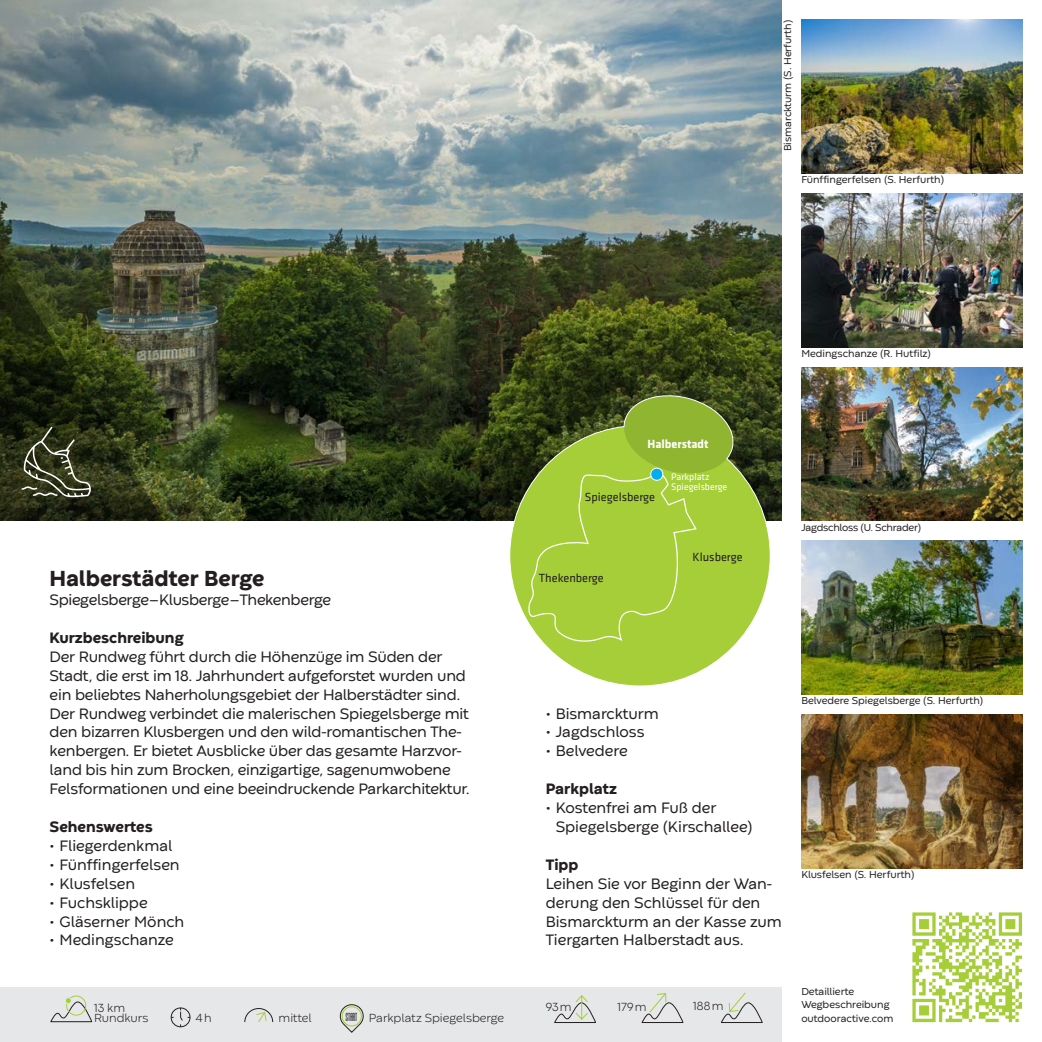
<style>
.page{position:relative;width:1042px;height:1042px;background:#fff}
.page>*{position:absolute;margin:0;border:0;box-sizing:border-box;transform-origin:0 0}
.t1{font:800 22.75px "Codec Warm";color:#231f20}
.t2{font:15.75px/18.9px "Codec Warm";letter-spacing:-.01em;color:#231f20}
.t3{font:800 15.75px "Codec Warm";color:#231f20}
.t4{font:300 12.25px/10.5px "Codec Warm";color:#231f20}
.t5{font:12.25px "Klavika";color:#231f20}
.t6{font:700 12.25px "Klavika";color:#fff}
.t7{font:12.25px "Baucher Got URW";letter-spacing:-.02em;color:#231f20}
.t8{font:10.5px/13.7px "Codec Warm";color:#231f20}
.t9{font:10.5px "Codec Warm";letter-spacing:-.025em;color:#231f20}
.t10{font:9.8px/9.8px "Klavika";color:#fff}
</style>
<div class="page">
<img style="left:0;top:0;width:781px;height:521px">
<img style="left:801px;top:20px;width:221px;height:154px">
<img style="left:801px;top:193px;width:221px;height:154px">
<img style="left:801px;top:367px;width:221px;height:154px">
<img style="left:801px;top:541px;width:221px;height:153px">
<img style="left:801px;top:714px;width:221px;height:154px">
<img style="left:912px;top:912px;width:110px;height:111px">
<div style="left:0;top:987px;width:781px;height:55px;background:#e6e7e9"></div>
<svg style="left:554px;top:995px;width:42px;height:28px"></svg>
<svg style="left:641px;top:993px;width:43px;height:30px"></svg>
<svg style="left:721px;top:992px;width:42px;height:31px"></svg>
<div style="left:171px;top:1007px;width:19px;height:20px;border:1px solid #231f20;border-radius:50%"></div>
<svg style="left:180px;top:1008px;width:10px;height:19px"></svg>
<svg style="left:244px;top:1008px;width:30px;height:15px"></svg>
<svg style="left:339px;top:1004px;width:25px;height:29px"></svg>
<div style="left:342px;top:1006px;width:20px;height:20px;border:1px solid #a6ce39;border-radius:50%"></div>
<div style="left:66px;top:995px;width:20px;height:20px;border:1px solid #a6ce39;border-radius:50%"></div>
<svg style="left:50px;top:997px;width:43px;height:25px"></svg>
<div style="left:65px;top:997px;width:7px;height:7px;border:1px solid #e6e7e9;border-radius:50%"></div>
<img style="left:0;top:229px;width:164px;height:292px">
<svg style="left:21px;top:426px;width:70px;height:71px;background:#474c33"></svg>
<svg style="left:509px;top:390px;width:262px;height:296px"></svg>
<svg style="left:528px;top:391px;width:209px;height:254px;background:#95b838"></svg>
<h1 class="t1" style="left:50px;top:562px;width:216px">Halberstädter Berge</h1>
<p class="t2" style="left:50px;top:589px;width:283px">Spiegelsberge–Klusberge–Thekenberge</p>
<p class="t3" style="left:50px;top:626px;width:135px">Kurzbeschreibung</p>
<p class="t2" style="left:50px;top:646px;width:421px">Der Rundweg führt durch die Höhenzüge im Süden der Stadt, die erst im 18. Jahrhundert aufgeforstet wurden und ein beliebtes Naherholungsgebiet der Halberstädter sind.<br>Der Rundweg verbindet die malerischen Spiegelsberge mit den bizarren Klusbergen und den wild-romantischen The&shy;kenbergen. Er bietet Ausblicke über das gesamte Harzvor&shy;land bis hin zum Brocken, einzigartige, sagenumwobene Felsformationen und eine beeindruckende Parkarchitektur.</p>
<p class="t3" style="left:50px;top:815px;width:105px">Sehenswertes</p>
<p class="t2" style="left:50px;top:835px;width:124px">• Fliegerdenkmal</p>
<p class="t2" style="left:50px;top:854px;width:132px">• Fünffingerfelsen</p>
<p class="t2" style="left:50px;top:873px;width:87px">• Klusfelsen</p>
<p class="t2" style="left:50px;top:892px;width:99px">• Fuchsklippe</p>
<p class="t2" style="left:50px;top:911px;width:136px">• Gläserner Mönch</p>
<p class="t2" style="left:50px;top:929px;width:126px">• Medingschanze</p>
<p class="t8" style="left:780px;top:151px;width:133px;rotate:-90deg">Bismarckturm (S. Herfurth)</p>
<p class="t8" style="left:801px;top:172px;width:144px">Fünffingerfelsen (S. Herfurth)</p>
<p class="t6" style="left:647px;top:437px;width:62px">Halberstadt</p>
<p class="t5" style="left:585px;top:490px;width:72px">Spiegelsberge</p>
<p class="t10" style="left:671px;top:472px;width:58px">Parkplatz<br>Spiegelsberge</p>
<p class="t5" style="left:539px;top:571px;width:67px">Thekenberge</p>
<p class="t5" style="left:692px;top:551px;width:52px">Klusberge</p>
<p class="t8" style="left:801px;top:346px;width:131px">Medingschanze (R. Hutfilz)</p>
<p class="t9" style="left:801px;top:520px;width:121px">Jagdschloss (U. Schrader)</p>
<p class="t2" style="left:546px;top:703px;width:114px">• Bismarckturm</p>
<p class="t2" style="left:546px;top:722px;width:100px">• Jagdschloss</p>
<p class="t2" style="left:546px;top:740px;width:83px">• Belvedere</p>
<p class="t3" style="left:546px;top:777px;width:73px">Parkplatz</p>
<p class="t2" style="left:556px;top:797px;width:198px;text-indent:-10px">• Kostenfrei am Fuß der<br>Spiegelsberge (Kirschallee)</p>
<p class="t3" style="left:546px;top:853px;width:34px">Tipp</p>
<p class="t2" style="left:546px;top:873px;width:238px">Leihen Sie vor Beginn der Wan&shy;derung den Schlüssel für den<br>Bismarckturm an der Kasse zum<br>Tiergarten Halberstadt aus.</p>
<p class="t8" style="left:801px;top:693px;width:184px">Belvedere Spiegelsberge (S. Herfurth)</p>
<p class="t8" style="left:801px;top:867px;width:115px">Klusfelsen (S. Herfurth)</p>
<p class="t4" style="left:94px;top:1001px;width:56px">13 km<br>Rundkurs</p>
<p class="t4" style="left:196px;top:1012px;width:17px">4h</p>
<p class="t4" style="left:279px;top:1012px;width:35px">mittel</p>
<p class="t7" style="left:346px;top:1010px;width:13px">START</p>
<p class="t4" style="left:546px;top:1001px;width:27px">93m</p>
<p class="t4" style="left:617px;top:1001px;width:31px">179m</p>
<p class="t4" style="left:693px;top:999px;width:32px">188m</p>
<p class="t8" style="left:801px;top:983px;width:90px">Detaillierte<br>Wegbeschreibung</p>
<p class="t4" style="left:369px;top:1012px;width:137px">Parkplatz Spiegelsberge</p>
<p class="t8" style="left:801px;top:1010px;width:94px">outdooractive.com</p>
</div>
